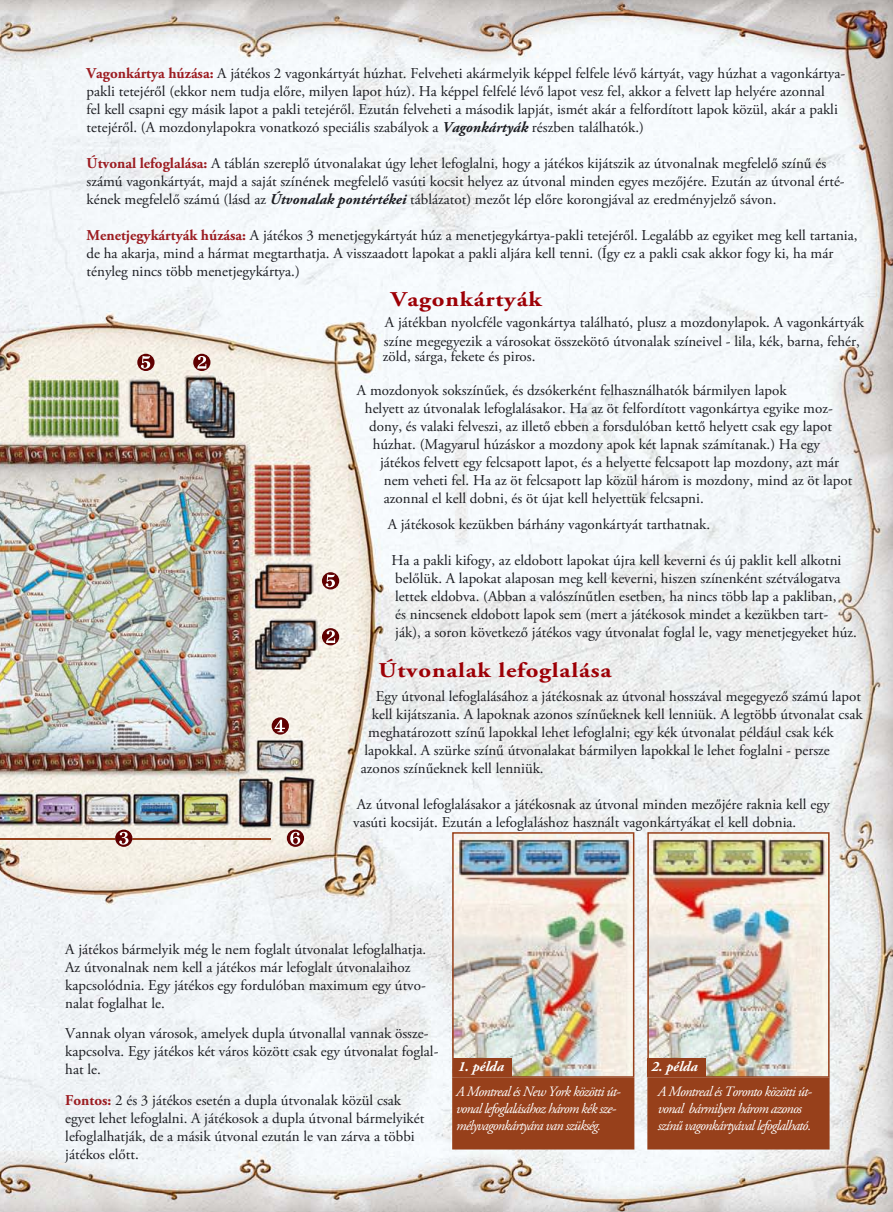
<style>
.page{position:relative;width:893px;height:1212px;background:#fff}
.page>*{position:absolute;margin:0;border:0;box-sizing:border-box;transform-origin:0 0}
.t1{font:700 21px "Adobe Garamond Pro";letter-spacing:.035em;color:#9d0006;scale:1.18 1}
.t2{font:15px/18px "Adobe Garamond Pro";color:#1b1c21}
.t3{font:italic 14.25px/17.1px "Adobe Garamond Pro";letter-spacing:-.05em;color:#feffff}
.t4{font:italic 700 14.25px "Adobe Garamond Pro";color:#feffff}
.s1{font-weight:700;color:#9c1c21}
.s2{font-weight:700;font-style:italic}
</style>
<div class="page">
<img style="left:0;top:0;width:892px;height:1212px">
<svg style="left:137px;top:354px;width:17px;height:17px"></svg>
<svg style="left:193px;top:354px;width:17px;height:17px"></svg>
<svg style="left:322px;top:628px;width:17px;height:17px"></svg>
<svg style="left:322px;top:572px;width:17px;height:17px"></svg>
<svg style="left:272px;top:717px;width:17px;height:18px"></svg>
<hr style="left:0;top:838px;width:271px;height:1px;background:#97401b">
<svg style="left:115px;top:830px;width:17px;height:17px"></svg>
<svg style="left:287px;top:830px;width:17px;height:17px"></svg>
<img style="left:647px;top:832px;width:182px;height:246px">
<div style="left:647px;top:1078px;width:182px;height:72px;background:#97401b"></div>
<div style="left:647px;top:1058px;width:58px;height:19px;background:#97401b"></div>
<img style="left:452px;top:832px;width:182px;height:246px">
<div style="left:452px;top:1078px;width:182px;height:72px;background:#97401b"></div>
<div style="left:453px;top:1058px;width:58px;height:19px;background:#97401b"></div>
<p class="t2" style="left:87px;top:65px;width:760px"><span class="s1">Vagonkártya húzása:</span> A játékos 2 vagonkártyát húzhat. Felveheti akármelyik képpel felfele lévő kártyát, vagy húzhat a vagonkártya&shy;pakli tetejéről (ekkor nem tudja előre, milyen lapot húz). Ha képpel felfelé lévő lapot vesz fel, akkor a felvett lap helyére azonnal<br>fel kell csapni egy másik lapot a pakli tetejéről. Ezután felveheti a második lapját, ismét akár a felfordított lapok közül, akár a pakli tetejéről. (A mozdonylapokra vonatkozó speciális szabályok a <span class="s2">Vagonkártyák</span> részben találhatók.)</p>
<p class="t2" style="left:87px;top:155px;width:759px"><span class="s1">Útvonal lefoglalása:</span> A táblán szereplő útvonalakat úgy lehet lefoglalni, hogy a játékos kijátszik az útvonalnak megfelelő színű és számú vagonkártyát, majd a saját színének megfelelő vasúti kocsit helyez az útvonal minden egyes mezőjére. Ezután az útvonal érté&shy;kének megfelelő számú (lásd az <span class="s2">Útvonalak pontértékei</span> táblázatot) mezőt lép előre korongjával az eredményjelző sávon.</p>
<p class="t2" style="left:87px;top:227px;width:772px"><span class="s1">Menetjegykártyák húzása:</span> A játékos 3 menetjegykártyát húz a menetjegykártya-pakli tetejéről. Legalább az egyiket meg kell tartania, de ha akarja, mind a hármat megtarthatja. A visszaadott lapokat a pakli aljára kell tenni. (Így ez a pakli csak akkor fogy ki, ha már tényleg nincs több menetjegykártya.)</p>
<h1 class="t1" style="left:391px;top:287px;width:129px">Vagonkártyák</h1>
<p class="t2" style="left:385px;top:314px;width:480px">A játékban nyolcféle vagonkártya található, plusz a mozdonylapok. A vagonkártyák</p>
<p class="t2" style="left:383px;top:348px;width:154px">zöld, sárga, fekete és piros.</p>
<p class="t2" style="left:357px;top:382px;width:431px">A mozdonyok sokszínűek, és dzsókerként felhasználhatók bármilyen lapok</p>
<p class="t2" style="left:365px;top:400px;width:469px">helyett az útvonalak lefoglalásakor. Ha az öt felfordított vagonkártya egyike moz-</p>
<p class="t2" style="left:369px;top:418px;width:464px">dony, és valaki felveszi, az illető ebben a forsdulóban kettő helyett csak egy lapot</p>
<p class="t2" style="left:373px;top:436px;width:449px">húzhat. (Magyarul húzáskor a mozdony apok két lapnak számítanak.) Ha egy</p>
<p class="t2" style="left:380px;top:454px;width:460px">játékos felvett egy felcsapott lapot, és a helyette felcsapott lap mozdony, azt már</p>
<p class="t2" style="left:384px;top:472px;width:470px">nem veheti fel. Ha az öt felcsapott lap közül három is mozdony, mind az öt lapot</p>
<p class="t2" style="left:384px;top:490px;width:321px">azonnal el kell dobni, és öt újat kell helyettük felcsapni.</p>
<p class="t2" style="left:388px;top:516px;width:324px">A játékosok kezükben bárhány vagonkártyát tarthatnak.</p>
<p class="t2" style="left:391px;top:552px;width:467px">Ha a pakli kifogy, az eldobott lapokat újra kell keverni és új paklit kell alkotni belőlük. A lapokat alaposan meg kell keverni, hiszen színenként szétválogatva lettek eldobva. (Abban a valószínűtlen esetben, ha nincs több lap a pakliban,<br>és nincsenek eldobott lapok sem (mert a játékosok mindet a kezükben tart-<br>ják), a soron következő játékos vagy útvonalat foglal le, vagy menetjegyeket húz.</p>
<h1 class="t1" style="left:378px;top:658px;width:199px">Útvonalak lefoglalása</h1>
<p class="t2" style="left:375px;top:688px;width:487px">Egy útvonal lefoglalásához a játékosnak az útvonal hosszával megegyező számú lapot</p>
<p class="t2" style="left:372px;top:706px;width:492px">kell kijátszania. A lapoknak azonos színűeknek kell lenniük. A legtöbb útvonalat csak</p>
<p class="t2" style="left:368px;top:724px;width:467px">meghatározott színű lapokkal lehet lefoglalni; egy kék útvonalat például csak kék</p>
<p class="t2" style="left:364px;top:742px;width:467px">lapokkal. A szürke színű útvonalakat bármilyen lapokkal le lehet foglalni - persze</p>
<p class="t2" style="left:360px;top:760px;width:184px">azonos színűeknek kell lenniük.</p>
<p class="t2" style="left:353px;top:796px;width:478px">Az útvonal lefoglalásakor a játékosnak az útvonal minden mezőjére raknia kell egy vasúti kocsiját. Ezután a lefoglaláshoz használt vagonkártyákat el kell dobnia.</p>
<p class="t2" style="left:384px;top:333px;width:477px">színe megegyezik a városokat összekötõ útvonalak színeivel - lila, kék, barna, fehér,</p>
<p class="t2" style="left:65px;top:940px;width:362px">A játékos bármelyik még le nem foglalt útvonalat lefoglalhatja.<br>Az útvonalnak nem kell a játékos már lefoglalt útvonalaihoz kapcsolódnia. Egy játékos egy fordulóban maximum egy útvo&shy;nalat foglalhat le.</p>
<p class="t2" style="left:65px;top:1025px;width:374px">Vannak olyan városok, amelyek dupla útvonallal vannak össze&shy;kapcsolva. Egy játékos két város között csak egy útvonalat foglal&shy;hat le.</p>
<p class="t2" style="left:65px;top:1092px;width:360px"><span class="s1">Fontos:</span> 2 és 3 játékos esetén a dupla útvonalak közül csak egyet lehet lefoglalni. A játékosok a dupla útvonal bármelyikét lefoglalhatják, de a másik útvonal ezután le van zárva a többi játékos előtt.</p>
<p class="t4" style="left:458px;top:1058px;width:48px">1. példa</p>
<p class="t3" style="left:456px;top:1083px;width:166px">A Montreal és New York közötti út&shy;vonal lefoglalásához három kék sze&shy;mélyvagonkártyára van szükség.</p>
<p class="t4" style="left:651px;top:1058px;width:48px">2. példa</p>
<p class="t3" style="left:657px;top:1083px;width:156px">A Montreal és Toronto közötti út&shy;vonal bármilyen három azonos színű vagonkártyával lefoglalható.</p>
</div>
